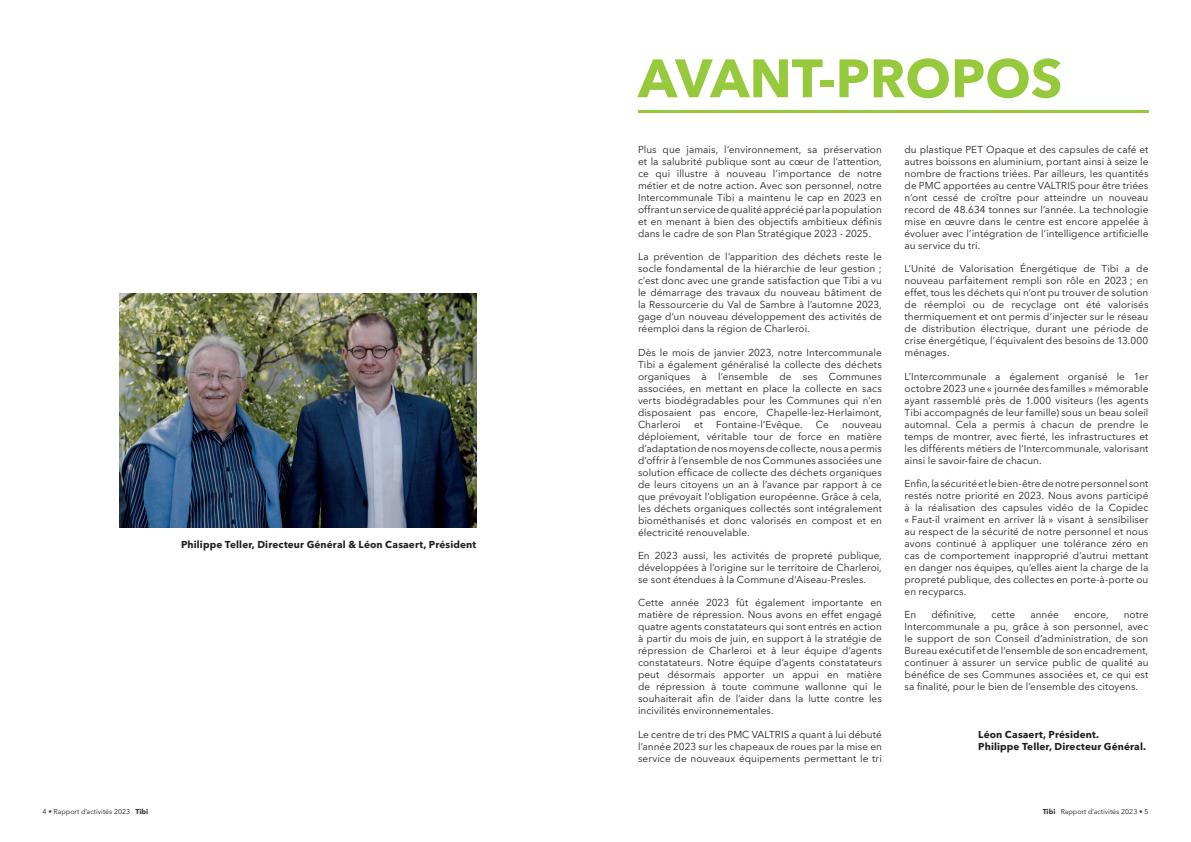
<style>
.page{position:relative;width:1191px;height:842px;background:#fff}
.page>*{position:absolute;margin:0;border:0;box-sizing:border-box;transform-origin:0 0}
.t1{font:700 53.5px "Avenir Next LT Pro";color:#97c93c}
.t2{font:10px/12px "Avenir Next LT Pro";letter-spacing:.005em;color:#231f20;text-align:justify}
.t3{font:700 10px/12px "Avenir Next LT Pro";letter-spacing:.01em;color:#231f20}
.t4{font:7px "Avenir Next LT Pro";color:#231f20}
.s1{color:#2e2d31}
.s2{font-weight:700;color:#2e2d31}
</style>
<div class="page">
<hr style="left:638px;top:111px;width:510px;height:2px;background:#97c93c">
<img style="left:119px;top:293px;width:357px;height:235px">
<p class="t3" style="left:181px;top:538px;width:297px">Philippe Teller, Directeur Général &amp; Léon Casaert, Président</p>
<h1 class="t1" style="left:638px;top:46px;width:426px">AVANT-PROPOS</h1>
<p class="t2" style="left:638px;top:143px;width:245px">Plus que jamais, l’environnement, sa préservation et la salubrité publique sont au cœur de l’attention, ce qui illustre à nouveau l’importance de notre métier et de notre action. Avec son personnel, notre Intercommunale Tibi a maintenu le cap en 2023 en offrant un service de qualité apprécié par la population et en menant à bien des objectifs ambitieux définis dans le cadre de son Plan Stratégique 2023 - 2025.</p>
<p class="t2" style="left:638px;top:251px;width:245px">La prévention de l’apparition des déchets reste le socle fondamental de la hiérarchie de leur gestion ; c’est donc avec une grande satisfaction que Tibi a vu le démarrage des travaux du nouveau bâtiment de la Ressourcerie du Val de Sambre à l’automne 2023, gage d’un nouveau développement des activités de réemploi dans la région de Charleroi.</p>
<p class="t2" style="left:638px;top:346px;width:245px">Dès le mois de janvier 2023, notre Intercommunale Tibi a également généralisé la collecte des déchets organiques à l’ensemble de ses Communes associées, en mettant en place la collecte en sacs verts biodégradables pour les Communes qui n’en disposaient pas encore, Chapelle-lez-Herlaimont, Charleroi</p>
<p class="t2" style="left:694px;top:418px;width:11px">et</p>
<p class="t2" style="left:716px;top:418px;width:88px">Fontaine-l’Evêque.</p>
<p class="t2" style="left:816px;top:418px;width:15px">Ce</p>
<p class="t2" style="left:638px;top:418px;width:245px;text-indent:204px">nouveau déploiement, véritable tour de force en matière d’adaptation de nos moyens de collecte, nous a permis d’offrir à l’ensemble de nos Communes associées une solution efficace de collecte des déchets organiques de leurs citoyens un an à l’avance par rapport à ce que prévoyait l’obligation européenne. Grâce à cela, les déchets organiques collectés sont intégralement biométhanisés et donc valorisés en compost et en électricité renouvelable.</p>
<p class="t2" style="left:638px;top:549px;width:245px">En 2023 aussi, les activités de propreté publique, développées à l’origine sur le territoire de Charleroi, se sont étendues à la Commune d’Aiseau-Presles.</p>
<p class="t2" style="left:638px;top:597px;width:245px">Cette année 2023 fût également importante en matière de répression. Nous avons en effet engagé quatre agents constatateurs qui sont entrés en action à partir du mois de juin, en support à la stratégie de répression de Charleroi et à leur équipe d’agents constatateurs. Notre équipe d’agents constatateurs peut désormais apporter un appui en matière de répression à toute commune wallonne qui le souhaiterait afin de l’aider dans la lutte contre les incivilités environnementales.</p>
<p class="t2" style="left:638px;top:728px;width:245px">Le centre de tri des PMC VALTRIS a quant à lui débuté l’année 2023 sur les chapeaux de roues par la mise en service de nouveaux équipements permettant le tri</p>
<p class="t2" style="left:904px;top:143px;width:245px">du plastique PET Opaque et des capsules de café et autres boissons en aluminium, portant ainsi à seize le nombre de fractions triées. Par ailleurs, les quantités de PMC apportées au centre VALTRIS pour être triées n’ont cessé de croître pour atteindre un nouveau record de 48.634 tonnes sur l’année. La technologie mise en œuvre dans le centre est encore appelée à évoluer avec l’intégration de l’intelligence artificielle au service du tri.</p>
<p class="t2" style="left:904px;top:263px;width:245px">L’Unité de Valorisation Énergétique de Tibi a de nouveau parfaitement rempli son rôle en 2023 ; en effet, tous les déchets qui n’ont pu trouver de solution de réemploi ou de recyclage ont été valorisés thermiquement et ont permis d’injecter sur le réseau de distribution électrique, durant une période de crise énergétique, l’équivalent des besoins de 13.000 ménages.</p>
<p class="t2" style="left:904px;top:370px;width:245px">L’Intercommunale a également organisé le 1er octobre 2023 une « journée des familles » mémorable ayant rassemblé près de 1.000 visiteurs (les agents Tibi accompagnés de leur famille) sous un beau soleil automnal. Cela a permis à chacun de prendre le temps de montrer, avec fierté, les infrastructures et les différents métiers de l’Intercommunale, valorisant ainsi le savoir-faire de chacun.</p>
<p class="t2" style="left:904px;top:477px;width:245px">Enfin, la sécurité et le bien-être de notre personnel sont restés notre priorité en 2023. Nous avons participé à la réalisation des capsules vidéo de la Copidec « Faut-il vraiment en arriver là » visant à sensibiliser au respect de la sécurité de notre personnel et nous avons continué à appliquer une tolérance zéro en cas de comportement inapproprié d’autrui mettant en danger nos équipes, qu’elles aient la charge de la propreté publique, des collectes en porte-à-porte ou en recyparcs.</p>
<p class="t2" style="left:904px;top:609px;width:13px">En</p>
<p class="t2" style="left:931px;top:609px;width:47px">définitive,</p>
<p class="t2" style="left:991px;top:609px;width:25px">cette</p>
<p class="t2" style="left:1030px;top:609px;width:30px">année</p>
<p class="t2" style="left:1074px;top:609px;width:36px">encore,</p>
<p class="t2" style="left:904px;top:609px;width:245px;text-indent:219px">notre Intercommunale a pu, grâce à son personnel, avec le support de son Conseil d’administration, de son Bureau exécutif et de l’ensemble de son encadrement, continuer à assurer un service public de qualité au bénéfice de ses Communes associées et, ce qui est sa finalité, pour le bien de l’ensemble des citoyens.</p>
<p class="t3" style="left:978px;top:728px;width:169px">Léon Casaert, Président.<br>Philippe Teller, Directeur Général.</p>
<p class="t4" style="left:43px;top:807px;width:107px">4 <span class="s1">•</span> Rapport d’activités 2023 <span class="s2">Tibi</span></p>
<p class="t4" style="left:1042px;top:807px;width:107px"><span class="s2">Tibi</span> Rapport d’activités 2023 <span class="s1">•</span> 5</p>
</div>
